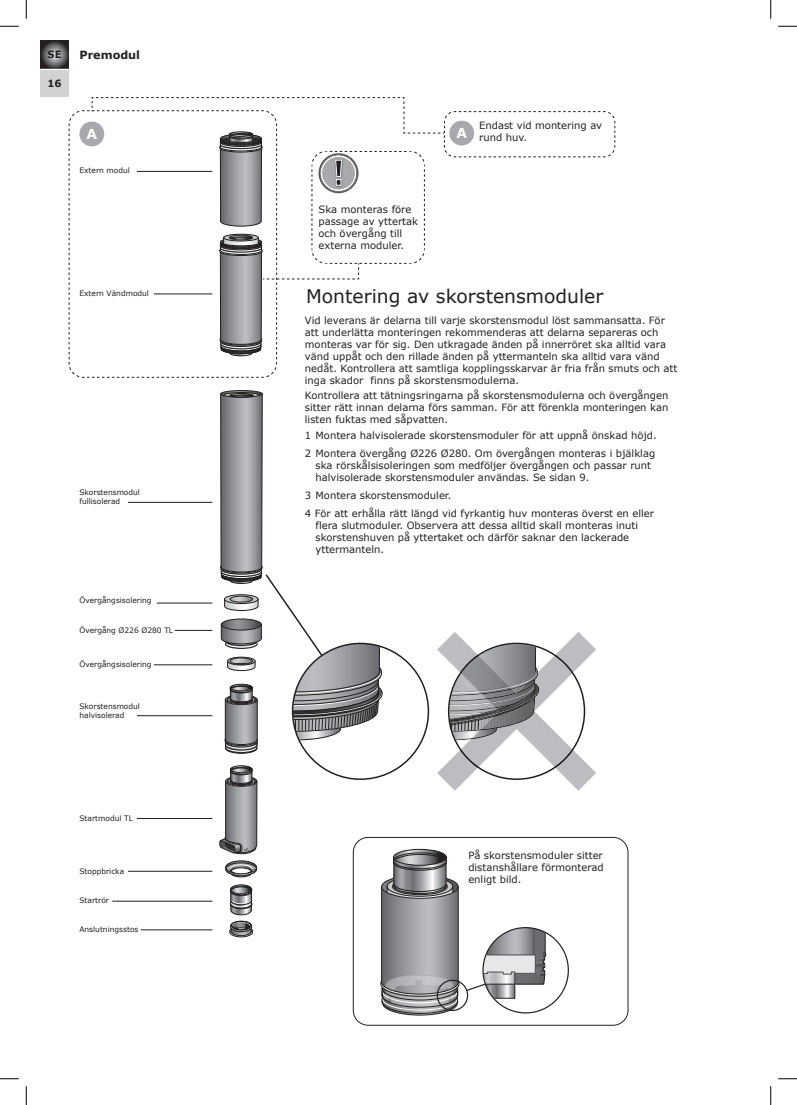
<style>
.page{position:relative;width:797px;height:1105px;background:#fff}
.page>*{position:absolute;margin:0;border:0;box-sizing:border-box;transform-origin:0 0}
.t1{font:39.38px "Reykjavik One OT D Gauge";color:#231f20}
.t2{font:18.75px "Verdana";color:#231f20}
.t3{font:700 13.75px "Verdana";color:#fff}
.t4{font:700 11.25px "Verdana";color:#231f20}
.t5{font:10px/12px "Verdana";color:#231f20}
.t6{font:700 10px "Verdana";color:#231f20}
.t7{font:7.5px/9px "Verdana";color:#231f20}
</style>
<div class="page">
<div style="left:40px;top:40px;width:29px;height:57px;background:#d1d2d4"></div>
<svg style="left:40px;top:40px;width:29px;height:29px"></svg>
<svg style="left:40px;top:69px;width:29px;height:1px"></svg>
<div style="left:230px;top:765px;width:22px;height:8px;border:1px solid #231f20;border-radius:50%"></div>
<svg style="left:219px;top:766px;width:39px;height:172px"></svg>
<svg style="left:220px;top:390px;width:163px;height:364px"></svg>
<svg style="left:437px;top:632px;width:159px;height:159px"></svg>
<div style="left:353px;top:837px;width:275px;height:188px;border:1px solid #231f20;border-radius:15px"></div>
<hr style="left:128px;top:502px;width:84px;height:1px;background:#231f20">
<hr style="left:157px;top:603px;width:55px;height:1px;background:#231f20">
<hr style="left:154px;top:665px;width:58px;height:1px;background:#231f20">
<hr style="left:137px;top:818px;width:75px;height:1px;background:#231f20">
<hr style="left:141px;top:930px;width:71px;height:1px;background:#231f20">
<hr style="left:128px;top:871px;width:84px;height:1px;background:#231f20">
<hr style="left:112px;top:901px;width:100px;height:1px;background:#231f20">
<hr style="left:137px;top:715px;width:75px;height:1px;background:#231f20">
<hr style="left:175px;top:630px;width:37px;height:1px;background:#231f20">
<svg style="left:69px;top:97px;width:546px;height:281px"></svg>
<svg style="left:380px;top:849px;width:79px;height:167px"></svg>
<hr style="left:458px;top:887px;width:1px;height:95px;background:#231f20">
<hr style="left:381px;top:887px;width:1px;height:95px;background:#231f20">
<div style="left:437px;top:980px;width:31px;height:31px;border:1px solid #231f20;border-radius:50%"></div>
<svg style="left:465px;top:928px;width:81px;height:71px"></svg>
<svg style="left:0;top:25px;width:19px;height:2px"></svg>
<svg style="left:778px;top:25px;width:19px;height:2px"></svg>
<svg style="left:0;top:1078px;width:19px;height:1px"></svg>
<svg style="left:778px;top:1078px;width:19px;height:1px"></svg>
<svg style="left:25px;top:0;width:2px;height:19px"></svg>
<svg style="left:25px;top:1086px;width:2px;height:19px"></svg>
<svg style="left:770px;top:0;width:1px;height:19px"></svg>
<svg style="left:770px;top:1086px;width:1px;height:19px"></svg>
<p class="t6" style="left:48px;top:48px;width:15px">SE</p>
<p class="t6" style="left:47px;top:76px;width:16px">16</p>
<p class="t4" style="left:79px;top:47px;width:62px">Premodul</p>
<h3 class="t3" style="left:86px;top:124px;width:12px">A</h3>
<h3 class="t3" style="left:456px;top:123px;width:12px">A</h3>
<p class="t5" style="left:479px;top:120px;width:124px">Endast vid montering av rund huv.</p>
<p class="t7" style="left:79px;top:166px;width:52px">Extern modul</p>
<p class="t7" style="left:79px;top:289px;width:71px">Extern Vändmodul</p>
<p class="t7" style="left:79px;top:488px;width:62px">Skorstensmodul fullisolerad</p>
<p class="t7" style="left:79px;top:596px;width:74px">Övergångsisolering</p>
<p class="t7" style="left:79px;top:625px;width:95px">Övergång Ø226 Ø280 TL</p>
<p class="t7" style="left:79px;top:659px;width:74px">Övergångsisolering</p>
<p class="t7" style="left:79px;top:701px;width:62px">Skorstensmodul halvisolerad</p>
<h1 class="t1" style="left:333px;top:152px;width:11px">!</h1>
<p class="t5" style="left:318px;top:203px;width:101px">Ska monteras före passage av yttertak och övergång till externa moduler.</p>
<h2 class="t2" style="left:306px;top:283px;width:299px">Montering av skorstensmoduler</h2>
<p class="t5" style="left:305px;top:314px;width:374px">Vid leverans är delarna till varje skorstensmodul löst sammansatta. För att underlätta monteringen rekommenderas att delarna separeras och monteras var för sig. Den utkragade änden på innerröret ska alltid vara vänd uppåt och den rillade änden på yttermanteln ska alltid vara vänd nedåt. Kontrollera att samtliga kopplingsskarvar är fria från smuts och att inga skador finns på skorstensmodulerna.</p>
<p class="t5" style="left:305px;top:389px;width:365px;text-align:justify">Kontrollera att tätningsringarna på skorstensmodulerna och övergången sitter rätt innan delarna förs samman. För att förenkla monteringen kan listen fuktas med såpvatten.</p>
<p class="t5" style="left:305px;top:426px;width:353px;line-height:18px">1 Montera halvisolerade skorstensmoduler för att uppnå önskad höjd.<br>2 Montera övergång Ø226 Ø280. Om övergången monteras i bjälklag</p>
<p class="t5" style="left:315px;top:459px;width:337px">ska rörskålsisoleringen som medföljer övergången och passar runt halvisolerade skorstensmoduler användas. Se sidan 9.</p>
<p class="t5" style="left:305px;top:486px;width:351px;line-height:18px">3 Montera skorstensmoduler.<br>4 För att erhålla rätt längd vid fyrkantig huv monteras överst en eller</p>
<p class="t5" style="left:315px;top:519px;width:324px">flera slutmoduler. Observera att dessa alltid skall monteras inuti skorstenshuven på yttertaket och därför saknar den lackerade yttermanteln.</p>
<p class="t7" style="left:79px;top:814px;width:55px">Startmodul TL</p>
<p class="t7" style="left:79px;top:866px;width:46px">Stoppbricka</p>
<p class="t7" style="left:79px;top:896px;width:31px">Startrör</p>
<p class="t7" style="left:79px;top:924px;width:60px">Anslutningsstos</p>
<p class="t5" style="left:468px;top:849px;width:137px;text-align:justify">På skorstensmoduler sitter distanshållare förmonterad enligt bild.</p>
</div>
